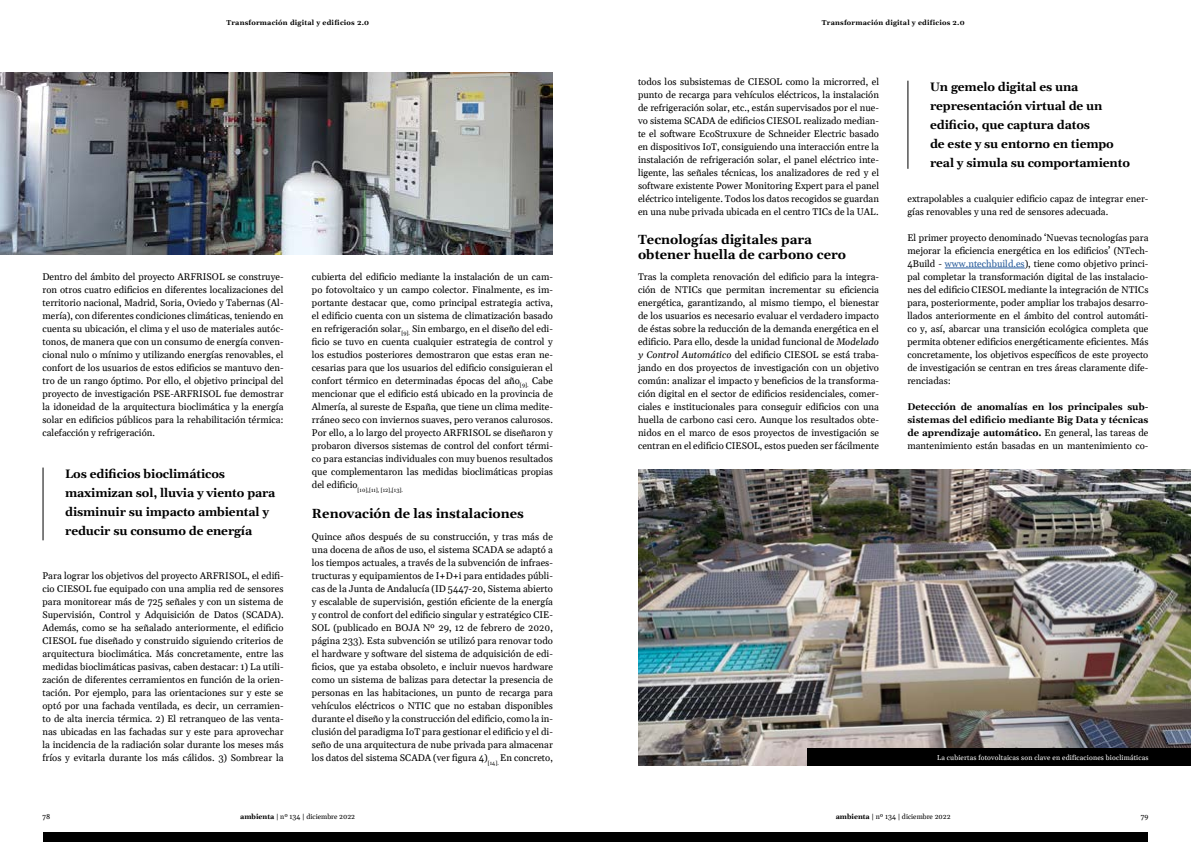
<style>
.page{position:relative;width:1191px;height:842px;background:#fff}
.page>*{position:absolute;margin:0;border:0;box-sizing:border-box;transform-origin:0 0}
.LADILLO{font:700 13px/15px "Gelasio";color:#000}
.Destacado{font:700 12px/19px "Gelasio";letter-spacing:-.01em;color:#000}
.TEXTO{font:9.5px/13px "Gelasio";color:#000;text-align:justify}
.TEXTO-2{font:700 9.5px/13px "Gelasio";color:#000;text-align:justify}
.t1{font:700 7px "Gelasio";letter-spacing:.03em;color:#000}
.t2{font:7px "Gelasio";color:#000}
.pie_de_foto{font:7px "Gelasio";letter-spacing:.02em;color:#fff}
.TEXTO-3{font:5.5px "Gelasio";color:#000}
.s1{font-style:italic}
.s2{color:#275b9b}
.s3{font-weight:400}
.s4{font-weight:700}
</style>
<div class="page">
<div style="left:43px;top:832px;width:552px;height:10px;background:#000"></div>
<div style="left:595px;top:832px;width:553px;height:10px;background:#000"></div>
<img style="left:638px;top:470px;width:553px;height:295px">
<img style="left:0;top:72px;width:553px;height:182px">
<hr style="left:944px;top:268px;width:80px;height:1px;background:#275b9b">
<hr style="left:43px;top:467px;width:1px;height:73px;background:#000">
<hr style="left:907px;top:81px;width:1px;height:88px;background:#000">
<div style="left:807px;top:748px;width:384px;height:17px;background:#000"></div>
<p class="t1" style="left:226px;top:16px;width:144px">Transformación digital y edificios 2.0</p>
<p class="t1" style="left:822px;top:16px;width:144px">Transformación digital y edificios 2.0</p>
<p class="TEXTO" style="left:43px;top:269px;width:242px">Dentro del ámbito del proyecto ARFRISOL se construye&shy;ron otros cuatro edificios en diferentes localizaciones del territorio nacional, Madrid, Soria, Oviedo y Tabernas (Al&shy;mería), con diferentes condiciones climáticas, teniendo en cuenta su ubicación, el clima y el uso de materiales autóc&shy;tonos, de manera que con un consumo de energía conven&shy;cional nulo o mínimo y utilizando energías renovables, el confort de los usuarios de estos edificios se mantuvo den&shy;tro de un rango óptimo. Por ello, el objetivo principal del proyecto de investigación PSE-ARFRISOL fue demostrar la idoneidad de la arquitectura bioclimática y la energía solar en edificios públicos para la rehabilitación térmica: calefacción y refrigeración.</p>
<h3 class="Destacado" style="left:65px;top:463px;width:212px">Los edificios bioclimáticos maximizan sol, lluvia y viento para disminuir su impacto ambiental y reducir su consumo de energía</h3>
<p class="TEXTO" style="left:43px;top:568px;width:242px">Para lograr los objetivos del proyecto ARFRISOL, el edifi&shy;cio CIESOL fue equipado con una amplia red de sensores para monitorear más de 725 señales y con un sistema de Supervisión, Control y Adquisición de Datos (SCADA).<br>Además, como se ha señalado anteriormente, el edificio CIESOL fue diseñado y construido siguiendo criterios de arquitectura bioclimática. Más concretamente, entre las medidas bioclimáticas pasivas, caben destacar: 1) La utili&shy;zación de diferentes cerramientos en función de la orien&shy;tación. Por ejemplo, para las orientaciones sur y este se optó por una fachada ventilada, es decir, un cerramien&shy;to de alta inercia térmica. 2) El retranqueo de las venta&shy;nas ubicadas en las fachadas sur y este para aprovechar la incidencia de la radiación solar durante los meses más fríos y evitarla durante los más cálidos. 3) Sombrear la</p>
<p class="TEXTO" style="left:312px;top:269px;width:242px">cubierta del edificio mediante la instalación de un cam&shy;po fotovoltaico y un campo colector. Finalmente, es im&shy;portante destacar que, como principal estrategia activa, el edificio cuenta con un sistema de climatización basado en refrigeración solar<sub>[9].</sub> Sin embargo, en el diseño del edi&shy;ficio se tuvo en cuenta cualquier estrategia de control y los estudios posteriores demostraron que estas eran ne&shy;cesarias para que los usuarios del edificio consiguieran el confort térmico en determinadas épocas del año<sub>[9].</sub> Cabe mencionar que el edificio está ubicado en la provincia de Almería, al sureste de España, que tiene un clima medite&shy;rráneo seco con inviernos suaves, pero veranos calurosos.<br>Por ello, a lo largo del proyecto ARFRISOL se diseñaron y probaron diversos sistemas de control del confort térmi&shy;co para estancias individuales con muy buenos resultados que complementaron las medidas bioclimáticas propias</p>
<p class="TEXTO-3" style="left:312px;top:484px;width:93px"><sup>del</sup> <sup>edificio</sup>[10],[11], [12],[13].</p>
<p class="LADILLO" style="left:312px;top:504px;width:213px">Renovación de las instalaciones</p>
<p class="TEXTO" style="left:312px;top:529px;width:242px">Quince años después de su construcción, y tras más de una docena de años de uso, el sistema SCADA se adaptó a los tiempos actuales, a través de la subvención de infraes&shy;tructuras y equipamientos de I+D+i para entidades públi&shy;cas de la Junta de Andalucía (ID 5447-20, Sistema abierto y escalable de supervisión, gestión eficiente de la energía y control de confort del edificio singular y estratégico CIE-SOL (publicado en BOJA Nº 29, 12 de febrero de 2020, página 233). Esta subvención se utilizó para renovar todo el hardware y software del sistema de adquisición de edi&shy;ficios, que ya estaba obsoleto, e incluir nuevos hardware como un sistema de balizas para detectar la presencia de personas en las habitaciones, un punto de recarga para vehículos eléctricos o NTIC que no estaban disponibles durante el diseño y la construcción del edificio, como la in&shy;clusión del paradigma IoT para gestionar el edificio y el di&shy;seño de una arquitectura de nube privada para almacenar los datos del sistema SCADA (ver figura 4)<sub>[14].</sub> En concreto,</p>
<p class="TEXTO" style="left:638px;top:74px;width:242px">todos los subsistemas de CIESOL como la microrred, el punto de recarga para vehículos eléctricos, la instalación de refrigeración solar, etc., están supervisados por el nue&shy;vo sistema SCADA de edificios CIESOL realizado median&shy;te el software EcoStruxure de Schneider Electric basado en dispositivos IoT, consiguiendo una interacción entre la instalación de refrigeración solar, el panel eléctrico inte&shy;ligente, las señales técnicas, los analizadores de red y el software existente Power Monitoring Expert para el panel eléctrico inteligente. Todos los datos recogidos se guardan en una nube privada ubicada en el centro TICs de la UAL.</p>
<p class="LADILLO" style="left:638px;top:231px;width:210px">Tecnologías digitales para obtener huella de carbono cero</p>
<p class="TEXTO" style="left:638px;top:269px;width:242px">Tras la completa renovación del edificio para la integra&shy;ción de NTICs que permitan incrementar su eficiencia energética, garantizando, al mismo tiempo, el bienestar de los usuarios es necesario evaluar el verdadero impacto de éstas sobre la reducción de la demanda energética en el edificio. Para ello, desde la unidad funcional de <span class="s1">Modelado y Control Automático</span> del edificio CIESOL se está traba&shy;jando en dos proyectos de investigación con un objetivo común: analizar el impacto y beneficios de la transforma&shy;ción digital en el sector de edificios residenciales, comer&shy;ciales e institucionales para conseguir edificios con una huella de carbono casi cero. Aunque los resultados obte&shy;nidos en el marco de esos proyectos de investigación se centran en el edificio CIESOL, estos pueden ser fácilmente</p>
<h3 class="Destacado" style="left:930px;top:76px;width:201px">Un gemelo digital es una representación virtual de un edificio, que captura datos<br>de este y su entorno en tiempo real y simula su comportamiento</h3>
<p class="TEXTO" style="left:907px;top:191px;width:242px">extrapolables a cualquier edificio capaz de integrar ener&shy;gías renovables y una red de sensores adecuada.</p>
<p class="TEXTO" style="left:907px;top:230px;width:242px">El primer proyecto denominado ‘Nuevas tecnologías para mejorar la eficiencia energética en los edificios’ (NTech-4Build - <span class="s2">www.ntechbuild.es</span>), tiene como objetivo princi&shy;pal completar la transformación digital de las instalacio&shy;nes del edificio CIESOL mediante la integración de NTICs para, posteriormente, poder ampliar los trabajos desarro&shy;llados anteriormente en el ámbito del control automáti&shy;co y, así, abarcar una transición ecológica completa que permita obtener edificios energéticamente eficientes. Más concretamente, los objetivos específicos de este proyecto de investigación se centran en tres áreas claramente dife&shy;renciadas:</p>
<p class="TEXTO-2" style="left:907px;top:399px;width:242px">Detección de anomalías en los principales sub&shy;sistemas del edificio mediante Big Data y técnicas de aprendizaje automático. <span class="s3">En general, las tareas de mantenimiento están basadas en un mantenimiento co-</span></p>
<p class="pie_de_foto" style="left:937px;top:751px;width:213px">La cubiertas fotovoltaicas son clave en edificaciones bioclimáticas</p>
<p class="t2" style="left:43px;top:810px;width:9px">78</p>
<p class="t2" style="left:240px;top:810px;width:116px"><span class="s4">ambienta</span> | nº 134 | diciembre 2022</p>
<p class="t2" style="left:835px;top:810px;width:116px"><span class="s4">ambienta</span> | nº 134 | diciembre 2022</p>
<p class="t2" style="left:1141px;top:810px;width:9px">79</p>
</div>
